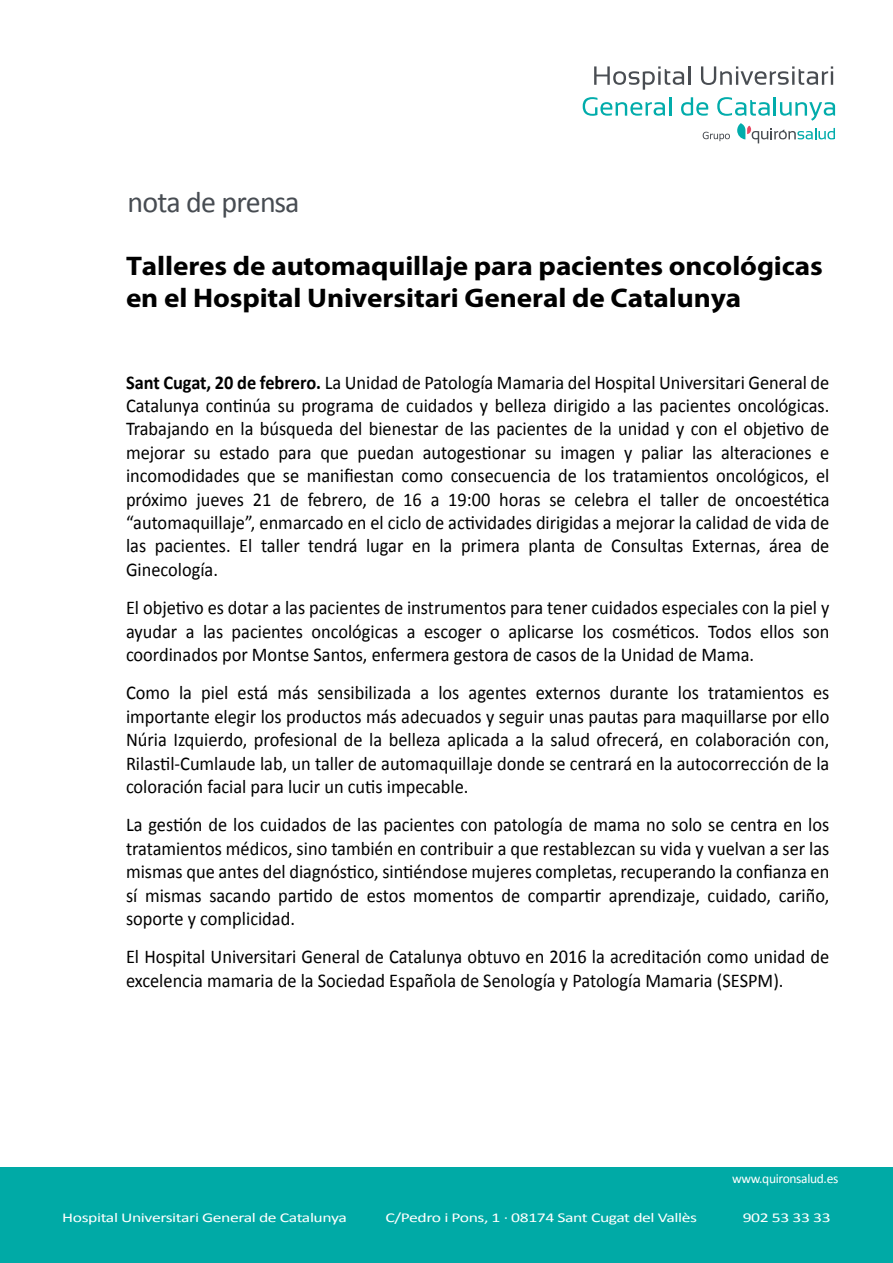
<style>
.page{position:relative;width:893px;height:1263px;background:#fff}
.page>*{position:absolute;margin:0;border:0;box-sizing:border-box;transform-origin:0 0}
.t1{font:30px "Calibri";letter-spacing:-.025em;color:#474c52}
.t2{font:700 27px/32.4px "Myriad Pro";letter-spacing:-.005em;color:#000;scale:1.08 1}
.t3{font:19.5px/23.4px "Calibri";color:#000;text-align:justify;scale:.94 1}
.t4{font:13.5px "Calibri";letter-spacing:-.025em;color:#fff;scale:1.31 1}
.t5{font:13.5px "Calibri";letter-spacing:-.025em;color:#fff}
.s1{font-weight:700}
</style>
<div class="page">
<div style="left:0;top:1167px;width:893px;height:96px;background:#00aaa6"></div>
<svg style="left:594px;top:66px;width:96px;height:24px"></svg>
<svg style="left:701px;top:66px;width:132px;height:19px"></svg>
<svg style="left:583px;top:97px;width:88px;height:19px"></svg>
<svg style="left:681px;top:97px;width:154px;height:46px"></svg>
<h1 class="t1" style="left:128px;top:183px;width:174px">nota de prensa</h1>
<h2 class="t2" style="left:126px;top:248px;width:647px">Talleres de automaquillaje para pacientes oncológicas en el Hospital Universitari General de Catalunya</h2>
<p class="t3" style="left:126px;top:370px;width:750px"><span class="s1">Sant Cugat, 20 de febrero.</span> La Unidad de Patología Mamaria del Hospital Universitari General de Catalunya continúa su programa de cuidados y belleza dirigido a las pacientes oncológicas.<br>Trabajando en la búsqueda del bienestar de las pacientes de la unidad y con el objetivo de mejorar su estado para que puedan autogestionar su imagen y paliar las alteraciones e incomodidades que se manifiestan como consecuencia de los tratamientos oncológicos, el próximo jueves 21 de febrero, de 16 a 19:00 horas se celebra el taller de oncoestética “automaquillaje”, enmarcado en el ciclo de actividades dirigidas a mejorar la calidad de vida de las pacientes. El taller tendrá lugar en la primera planta de Consultas Externas, área de Ginecología.</p>
<p class="t3" style="left:126px;top:596px;width:750px">El objetivo es dotar a las pacientes de instrumentos para tener cuidados especiales con la piel y ayudar a las pacientes oncológicas a escoger o aplicarse los cosméticos. Todos ellos son coordinados por Montse Santos, enfermera gestora de casos de la Unidad de Mama.</p>
<p class="t3" style="left:126px;top:681px;width:750px">Como la piel está más sensibilizada a los agentes externos durante los tratamientos es importante elegir los productos más adecuados y seguir unas pautas para maquillarse por ello Núria Izquierdo, profesional de la belleza aplicada a la salud ofrecerá, en colaboración con, Rilastil-Cumlaude lab, un taller de automaquillaje donde se centrará en la autocorrección de la coloración facial para lucir un cutis impecable.</p>
<p class="t3" style="left:126px;top:813px;width:750px">La gestión de los cuidados de las pacientes con patología de mama no solo se centra en los tratamientos médicos, sino también en contribuir a que restablezcan su vida y vuelvan a ser las mismas que antes del diagnóstico, sintiéndose mujeres completas, recuperando la confianza en sí mismas sacando partido de estos momentos de compartir aprendizaje, cuidado, cariño, soporte y complicidad.</p>
<p class="t3" style="left:126px;top:945px;width:750px">El Hospital Universitari General de Catalunya obtuvo en 2016 la acreditación como unidad de excelencia mamaria de la Sociedad Española de Senología y Patología Mamaria (SESPM).</p>
<p class="t5" style="left:732px;top:1170px;width:108px">www.quironsalud.es</p>
<p class="t4" style="left:62px;top:1209px;width:219px">Hospital Universitari General de Catalunya</p>
<p class="t4" style="left:385px;top:1209px;width:239px">C/Pedro i Pons, 1 · 08174 Sant Cugat del Vallès</p>
<p class="t4" style="left:743px;top:1209px;width:69px">902 53 33 33</p>
</div>
